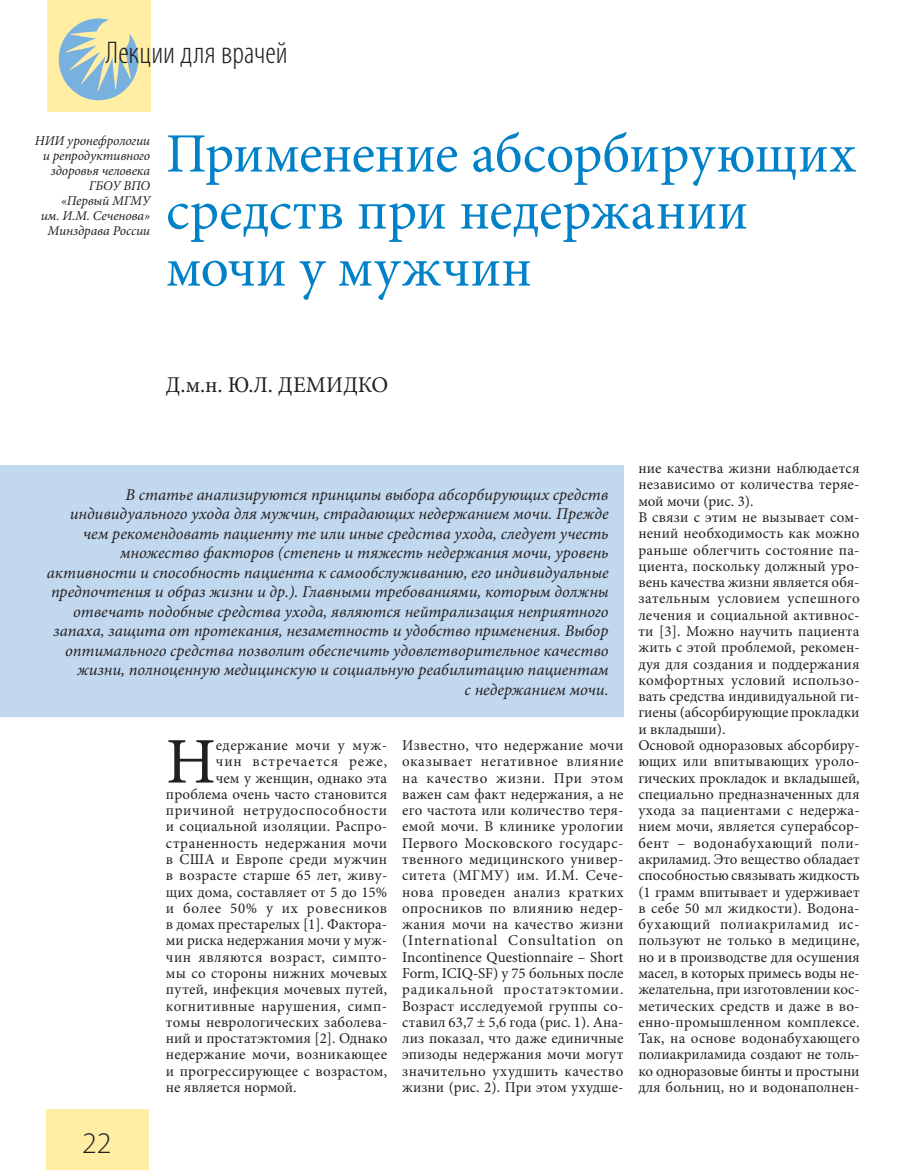
<style>
.page{position:relative;width:915px;height:1170px;background:#fff}
.page>*{position:absolute;margin:0;border:0;box-sizing:border-box;transform-origin:0 0}
.t1{font:65.1px "Minion Pro";color:#231f20}
.t2{font:55.5px/57px "Minion Pro";color:#0081c8}
.t3{font:300 condensed 31.5px "Myriad Pro";color:#231f20}
.t4{font:300 30px "Myriad Pro";color:#231f20}
.t5{font:22.5px "Minion Pro";letter-spacing:.005em;color:#231f20}
.t6{font:italic 16.5px/19.5px "Minion Pro";color:#231f20;text-align:right}
.t7{font:15px/16.2px "Minion Pro";letter-spacing:.01em;color:#231f20;text-align:justify}
.t8{font:15px "Minion Pro";letter-spacing:.03em;color:#231f20}
.t9{font:15px "Minion Pro";letter-spacing:.04em;color:#231f20}
.t10{font:15px "Minion Pro";letter-spacing:.045em;color:#231f20}
.t11{font:15px "Minion Pro";letter-spacing:.055em;color:#231f20}
.t12{font:15px "Minion Pro";letter-spacing:.035em;color:#231f20}
.t13{font:italic 13.5px/15px "Minion Pro";letter-spacing:-.01em;color:#231f20;text-align:right}
</style>
<div class="page">
<div style="left:47px;top:1108px;width:102px;height:61px;background:#ffeea3"></div>
<div style="left:47px;top:0;width:103px;height:112px;background:#ffeea3"></div>
<svg style="left:59px;top:18px;width:79px;height:82px"></svg>
<div style="left:0;top:465px;width:623px;height:252px;background:#c1d8ef"></div>
<h3 class="t3" style="left:106px;top:42px;width:183px">Лекции для врачей</h3>
<p class="t13" style="left:35px;top:134px;width:117px">НИИ уронефрологии и репродуктивного здоровья человека<br>ГБОУ ВПО<br>«Первый МГМУ<br>им. И.М. Сеченова»<br>Минздрава России</p>
<h2 class="t2" style="left:166px;top:130px;width:691px">Применение абсорбирующих средств при недержании мочи у мужчин</h2>
<h3 class="t5" style="left:166px;top:376px;width:224px">Д.м.н. Ю.Л. ДЕМИДКО</h3>
<p class="t6" style="left:47px;top:486px;width:563px">В статье анализируются принципы выбора абсорбирующих средств индивидуального ухода для мужчин, страдающих недержанием мочи. Прежде чем рекомендовать пациенту те или иные средства ухода, следует учесть множество факторов (степень и тяжесть недержания мочи, уровень активности и способность пациента к самообслуживанию, его индивидуальные предпочтения и образ жизни и др.). Главными требованиями, которым должны отвечать подобные средства ухода, являются нейтрализация неприятного запаха, защита от протекания, незаметность и удобство применения. Выбор оптимального средства позволит обеспечить удовлетворительное качество жизни, полноценную медицинскую и социальную реабилитацию пациентам<br>с недержанием мочи.</p>
<h1 class="t1" style="left:166px;top:736px;width:51px">Н</h1>
<p class="t12" style="left:216px;top:739px;width:173px">едержание мочи у муж-</p>
<p class="t11" style="left:216px;top:755px;width:173px">чин встречается реже,</p>
<p class="t7" style="left:216px;top:770px;width:173px">чем у женщин, однако эта</p>
<p class="t7" style="left:166px;top:787px;width:223px">проблема очень часто становится</p>
<p class="t9" style="left:166px;top:804px;width:222px">причиной нетрудоспособности</p>
<p class="t7" style="left:166px;top:819px;width:223px">и социальной изоляции. Распро-</p>
<p class="t7" style="left:166px;top:835px;width:223px">страненность недержания мочи</p>
<p class="t7" style="left:166px;top:852px;width:223px">в США и Европе среди мужчин</p>
<p class="t7" style="left:166px;top:868px;width:223px">в возрасте старше 65 лет, живу-</p>
<p class="t7" style="left:166px;top:884px;width:223px">щих дома, составляет от 5 до 15%</p>
<p class="t10" style="left:166px;top:902px;width:223px">и более 50% у их ровесников</p>
<p class="t7" style="left:166px;top:917px;width:223px">в домах престарелых [1]. Фактора-</p>
<p class="t7" style="left:166px;top:933px;width:223px">ми риска недержания мочи у муж-</p>
<p class="t8" style="left:166px;top:951px;width:223px">чин являются возраст, симпто-</p>
<p class="t7" style="left:166px;top:966px;width:223px">мы со стороны нижних мочевых</p>
<p class="t7" style="left:166px;top:982px;width:223px">путей, инфекция мочевых путей,</p>
<p class="t8" style="left:166px;top:999px;width:223px">когнитивные нарушения, симп-</p>
<p class="t7" style="left:166px;top:1014px;width:223px">томы неврологических заболева-</p>
<p class="t7" style="left:166px;top:1031px;width:223px">ний и простатэктомия [2]. Однако</p>
<p class="t7" style="left:166px;top:1047px;width:223px">недержание мочи, возникающее</p>
<p class="t7" style="left:166px;top:1063px;width:223px">и прогрессирующее с возрастом,</p>
<p class="t7" style="left:166px;top:1080px;width:132px">не является нормой.</p>
<p class="t7" style="left:402px;top:738px;width:223px">Известно, что недержание мочи оказывает негативное влияние на качество жизни. При этом важен сам факт недержания, а не его частота или количество теря&shy;емой мочи. В клинике урологии Первого Московского государс&shy;твенного медицинского универ&shy;ситета (МГМУ) им. И.М. Сече&shy;нова проведен анализ кратких опросников по влиянию недер&shy;жания мочи на качество жизни (International Consultation on Incontinence Questionnaire – Short Form, ICIQ-SF) у 75 больных после радикальной простатэктомии.<br>Возраст исследуемой группы со&shy;ставил 63,7 ± 5,6 года (рис. 1). Ана&shy;лиз показал, что даже единичные эпизоды недержания мочи могут значительно ухудшить качество жизни (рис. 2). При этом ухудше-</p>
<p class="t7" style="left:638px;top:461px;width:223px;text-align:left">ние качества жизни наблюдается независимо от количества теряе&shy;мой мочи (рис. 3).<br>В связи с этим не вызывает сом&shy;нений необходимость как можно раньше облегчить состояние па&shy;циента, поскольку должный уро&shy;вень качества жизни является обя&shy;зательным условием успешного лечения и социальной активнос&shy;ти [3]. Можно научить пациента жить с этой проблемой, рекомен&shy;дуя для создания и поддержания комфортных условий использо&shy;вать средства индивидуальной ги&shy;гиены (абсорбирующие прокладки и вкладыши).<br>Основой одноразовых абсорбиру&shy;ющих или впитывающих уроло&shy;гических прокладок и вкладышей, специально предназначенных для ухода за пациентами с недержа&shy;нием мочи, является суперабсор&shy;бент – водонабухающий поли&shy;акриламид. Это вещество обладает способностью связывать жидкость (1 грамм впитывает и удерживает в себе 50 мл жидкости). Водона&shy;бухающий полиакриламид ис&shy;пользуют не только в медицине, но и в производстве для осушения масел, в которых примесь воды не&shy;желательна, при изготовлении кос&shy;метических средств и даже в во&shy;енно-промышленном комплексе.<br>Так, на основе водонабухающего полиакриламида создают не толь&shy;ко одноразовые бинты и простыни для больниц, но и водонаполнен-</p>
<h3 class="t4" style="left:82px;top:1132px;width:31px">22</h3>
</div>
